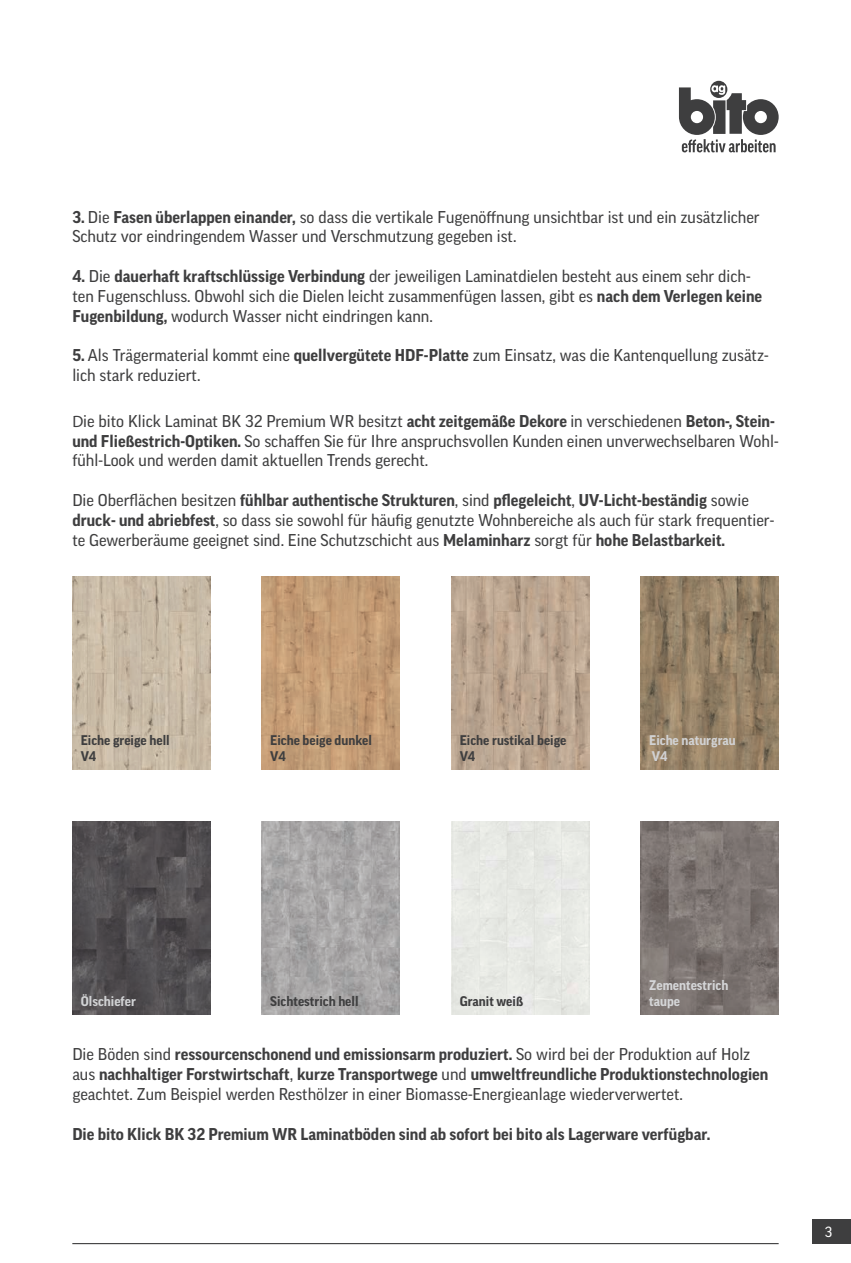
<style>
.page{position:relative;width:851px;height:1263px;background:#fff}
.page>*{position:absolute;margin:0;border:0;box-sizing:border-box;transform-origin:0 0}
.t1{font:16.5px/19.8px "Good Pro";color:#3e3e3f}
.t2{font:700 16.5px "Good Pro";color:#3e3e3f}
.t3{font:14.25px "Good Pro";color:#fff}
.t4{font:700 13.5px/16.2px "Good Pro";color:#3e3e3f}
.t5{font:700 13.5px "Good Pro";color:#d1d2d4}
.t6{font:700 13.5px/16.2px "Good Pro";color:#d5d6d8}
.s1{font-weight:700}
.s2{font-family:"Myriad Pro"}
</style>
<div class="page">
<svg style="left:678px;top:81px;width:100px;height:71px"></svg>
<img style="left:72px;top:576px;width:138px;height:194px">
<img style="left:262px;top:576px;width:137px;height:194px">
<img style="left:451px;top:576px;width:138px;height:194px">
<img style="left:640px;top:576px;width:138px;height:194px">
<img style="left:72px;top:821px;width:138px;height:193px">
<img style="left:262px;top:821px;width:137px;height:193px">
<div style="left:451px;top:821px;width:138px;height:193px;background:#e7e9e4"></div>
<img style="left:640px;top:821px;width:138px;height:193px">
<div style="left:812px;top:1219px;width:38px;height:25px;background:#3e3e3f"></div>
<hr style="left:72px;top:1243px;width:706px;height:1px;background:#3e3e3f">
<p class="t1" style="left:72px;top:207px;width:688px"><span class="s1">3.</span> Die <span class="s1">Fasen überlappen einander,</span> so dass die vertikale Fugenöffnung unsichtbar ist und ein zusätzlicher<br>Schutz vor eindringendem Wasser und Verschmutzung gegeben ist.</p>
<p class="t1" style="left:72px;top:266px;width:691px"><span class="s1">4.</span> Die <span class="s1">dauerhaft kraftschlüssige Verbindung</span> der jeweiligen Laminatdielen besteht aus einem sehr dich&shy;ten Fugenschluss. Obwohl sich die Dielen leicht zusammenfügen lassen, gibt es <span class="s1">nach dem Verlegen keine<br>Fugenbildung,</span> wodurch Wasser nicht eindringen kann.</p>
<p class="t1" style="left:72px;top:345px;width:697px"><span class="s1">5.</span> Als Trägermaterial kommt eine <span class="s1">quellvergütete HDF-Platte</span> zum Einsatz, was die Kantenquellung zusätz&shy;lich stark reduziert.</p>
<p class="t1" style="left:72px;top:411px;width:707px"><span class="s2">D</span>ie bito Klick Laminat BK 32 Premium WR besitzt <span class="s1">acht zeitgemäße Dekore</span> in verschiedenen <span class="s1">Beton-, Stein&shy;und Fließestrich-Optiken.</span> So schaffen Sie für Ihre anspruchsvollen Kunden einen unverwechselbaren Wohl&shy;fühl-Look und werden damit aktuellen Trends gerecht.</p>
<p class="t1" style="left:72px;top:490px;width:703px">Die Oberflächen besitzen <span class="s1">fühlbar authentische Strukturen</span>, sind <span class="s1">pflegeleicht</span>, <span class="s1">UV-Licht-beständig</span> sowie <span class="s1">druck- und abriebfest</span>, so dass sie sowohl für häufig genutzte Wohnbereiche als auch für stark frequentier&shy;te Gewerberäume geeignet sind. Eine Schutzschicht aus <span class="s1">Melaminharz</span> sorgt für <span class="s1">hohe Belastbarkeit.</span></p>
<p class="t4" style="left:81px;top:732px;width:90px">Eiche greige hell<br>V4</p>
<p class="t4" style="left:270px;top:732px;width:103px">Eiche beige dunkel<br>V4</p>
<p class="t4" style="left:459px;top:732px;width:108px">Eiche rustikal beige<br>V4</p>
<p class="t5" style="left:649px;top:732px;width:88px">Eiche naturgrau</p>
<p class="t5" style="left:652px;top:749px;width:17px">V4</p>
<p class="t5" style="left:81px;top:993px;width:57px">Ölschiefer</p>
<p class="t4" style="left:270px;top:993px;width:90px">Sichtestrich hell</p>
<p class="t4" style="left:459px;top:993px;width:65px">Granit weiß</p>
<p class="t6" style="left:649px;top:977px;width:81px">Zementestrich taupe</p>
<p class="t1" style="left:72px;top:1044px;width:697px">Die Böden sind <span class="s1">ressourcenschonend und emissionsarm produziert.</span> So wird bei der Produktion auf Holz aus <span class="s1">nachhaltiger Forstwirtschaft</span>, <span class="s1">kurze Transportwege</span> und <span class="s1">umweltfreundliche Produktionstechnologien </span>geachtet. Zum Beispiel werden Resthölzer in einer Biomasse-Energieanlage wiederverwertet.</p>
<p class="t2" style="left:72px;top:1124px;width:639px">Die bito Klick BK 32 Premium WR Laminatböden sind ab sofort bei bito als Lagerware verfügbar.</p>
<p class="t3" style="left:824px;top:1224px;width:9px">3</p>
</div>
